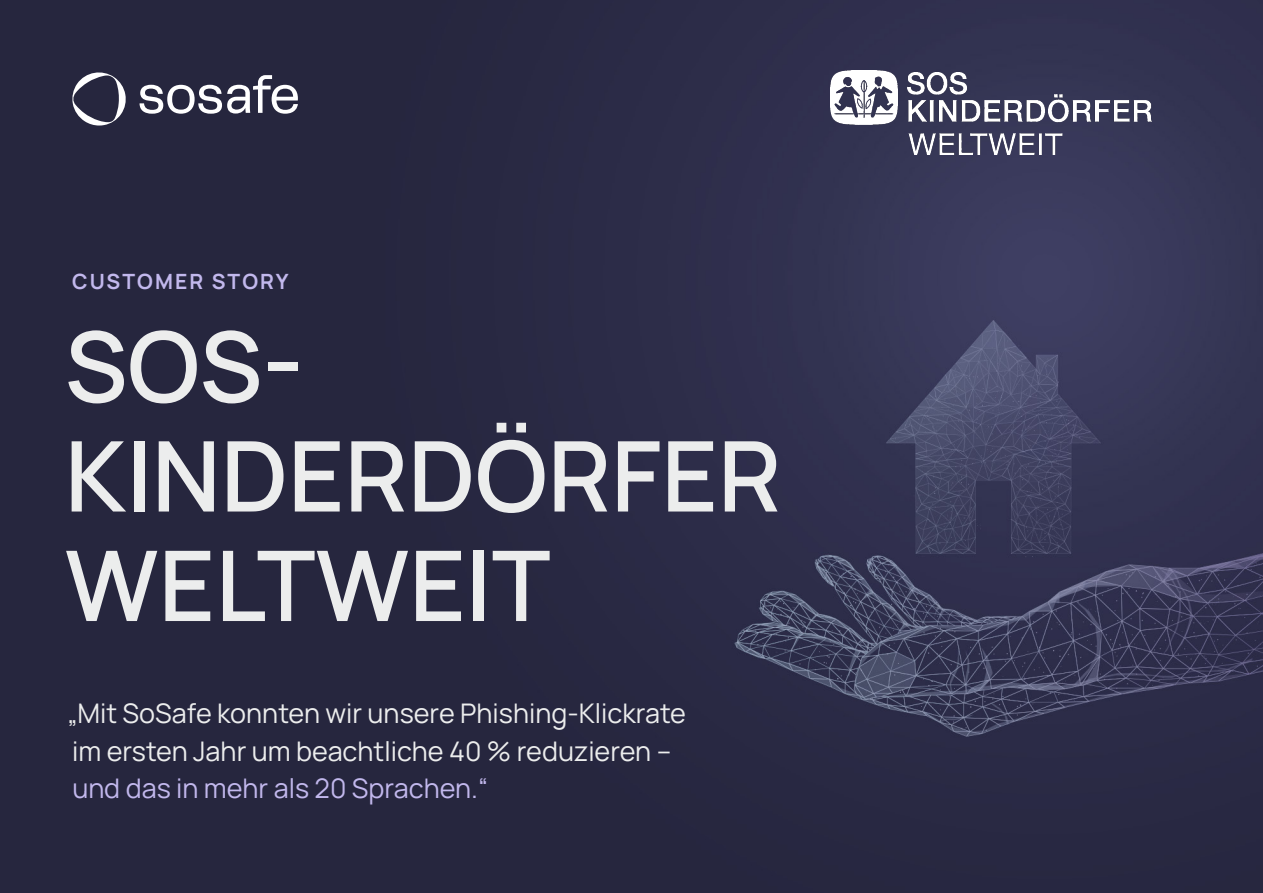
<style>
.page{position:relative;width:1263px;height:893px;background:#fff}
.page>*{position:absolute;margin:0;border:0;box-sizing:border-box;transform-origin:0 0}
.t1{font:600 97.5px/109.5px "Manrope";color:#eceded}
.t2{font:27px/37.5px "Manrope";color:#eceded}
.t3{font:700 21px "Manrope";letter-spacing:.1em;color:#c2b8ed}
.s1{color:#c2b8ed}
</style>
<div class="page">
<img style="left:0;top:0;width:1263px;height:893px">
<svg style="left:72px;top:72px;width:55px;height:53px"></svg>
<svg style="left:140px;top:75px;width:158px;height:39px"></svg>
<img style="left:830px;top:70px;width:321px;height:85px">
<p class="t3" style="left:72px;top:266px;width:218px">CUSTOMER STORY</p>
<p class="t1" style="left:65px;top:308px;width:240px">SOS-</p>
<p class="t1" style="left:65px;top:417px;width:718px">KINDERDÖRFER<br>WELTWEIT</p>
<p class="t2" style="left:67px;top:693px;width:620px">„Mit SoSafe konnten wir unsere Phishing-Klickrate im ersten Jahr um beachtliche 40 % reduzieren – <span class="s1">und das in mehr als 20 Sprachen.“</span></p>
</div>
